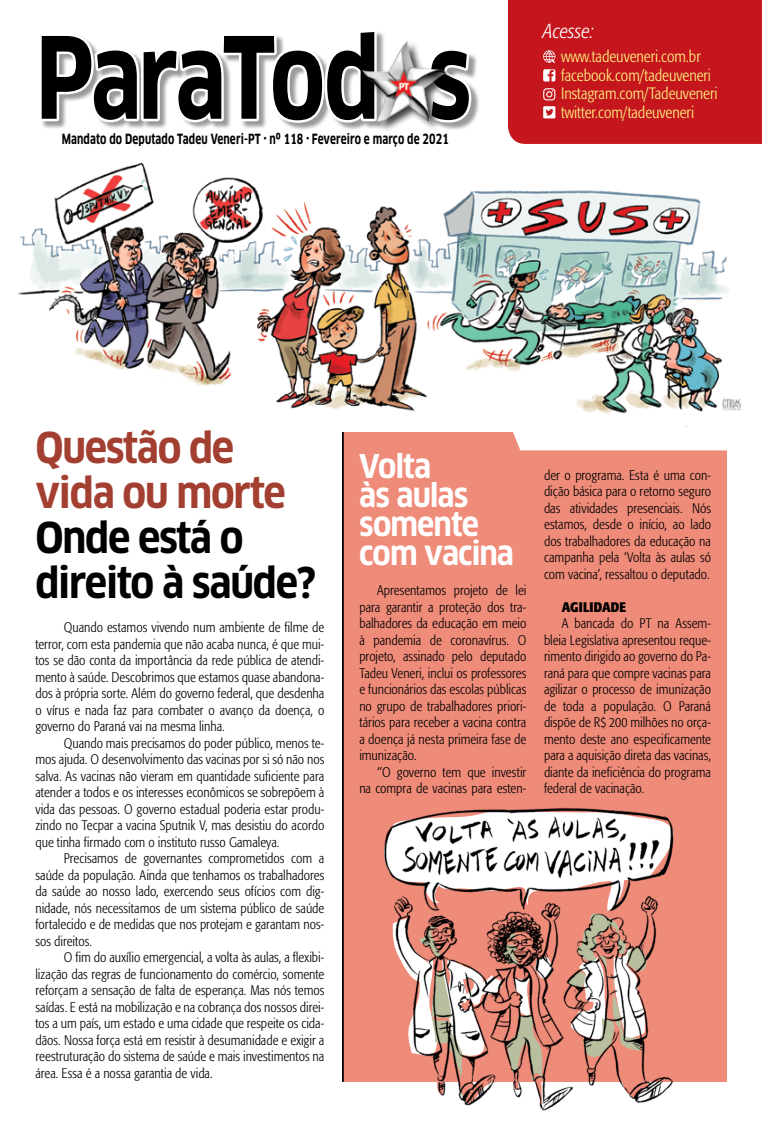
<style>
.page{position:relative;width:762px;height:1127px;background:#fff}
.page>*{position:absolute;margin:0;border:0;box-sizing:border-box;transform-origin:0 0}
.t1{font:700 110.38px "Clan";letter-spacing:-.04em;color:#000;scale:.8 1}
.t2{font:700 41.5px/45px "Clan Narrow";letter-spacing:-.03em;color:#000}
.t3{font:700 41.5px/45px "Clan Narrow";letter-spacing:-.03em;color:#a33f30}
.t4{font:700 31.88px/29px "Clan Narrow";letter-spacing:-.03em;color:#fff}
.t5{font:italic 300 condensed 20px "Formata";color:#fff}
.t6{font:300 condensed 16.25px/18.5px "Formata";color:#fff685}
.t7{font:300 condensed 13.75px/16.5px "Formata";color:#000;text-align:justify}
.t8{font:700 13.75px "Clan Narrow";letter-spacing:.01em;color:#000;scale:.8 1}
.t9{font:700 condensed 13.75px "Formata";letter-spacing:.01em;color:#000}
</style>
<div class="page">
<img style="left:18px;top:162px;width:724px;height:266px">
<div style="left:343px;top:432px;width:383px;height:650px;background:#ef8b79"></div>
<div style="left:508px;top:0;width:254px;height:144px;background:#c4161c"></div>
<div style="left:40px;top:31px;width:440px;height:101px;background:#000;opacity:.4"></div>
<svg style="left:40px;top:31px;width:339px;height:94px"></svg>
<svg style="left:456px;top:46px;width:18px;height:79px"></svg>
<div style="left:361px;top:40px;width:95px;height:93px;background:#000;opacity:.75"></div>
<img style="left:359px;top:39px;width:90px;height:85px">
<hr style="left:342px;top:432px;width:2px;height:650px;background:#000">
<div style="left:513px;top:432px;width:213px;height:18px;background:#fff"></div>
<img style="left:384px;top:807px;width:290px;height:304px">
<svg style="left:543px;top:69px;width:12px;height:12px"></svg>
<svg style="left:543px;top:106px;width:12px;height:12px"></svg>
<svg style="left:543px;top:88px;width:12px;height:12px"></svg>
<svg style="left:543px;top:50px;width:12px;height:13px"></svg>
<h1 class="t1" style="left:35px;top:18px;width:547px">ParaTod s</h1>
<p class="t8" style="left:62px;top:130px;width:485px">Mandato do Deputado Tadeu Veneri-PT <sup>•</sup> nº 118 <sup>•</sup> Fevereiro e março de 2021</p>
<h3 class="t5" style="left:543px;top:19px;width:52px">Acesse:</h3>
<p class="t6" style="left:561px;top:47px;width:158px">www.tadeuveneri.com.br facebook.com/tadeuveneri<br>Instagram.com/Tadeuveneri twitter.com/tadeuveneri</p>
<h2 class="t3" style="left:35px;top:426px;width:252px">Questão de vida ou morte</h2>
<h2 class="t2" style="left:35px;top:516px;width:282px">Onde está o direito à saúde?</h2>
<p class="t7" style="left:35px;top:619px;width:290px;text-indent:28px">Quando estamos vivendo num ambiente de filme de terror, com esta pandemia que não acaba nunca, é que mui&shy;tos se dão conta da importância da rede pública de atendi&shy;mento à saúde. Descobrimos que estamos quase abandona&shy;dos à própria sorte. Além do governo federal, que desdenha o vírus e nada faz para combater o avanço da doença, o governo do Paraná vai na mesma linha.</p>
<p class="t7" style="left:35px;top:735px;width:290px;text-indent:28px">Quando mais precisamos do poder público, menos te&shy;mos ajuda. O desenvolvimento das vacinas por si só não nos salva. As vacinas não vieram em quantidade suficiente para atender a todos e os interesses econômicos se sobrepõem à vida das pessoas. O governo estadual poderia estar produ&shy;zindo no Tecpar a vacina Sputnik V, mas desistiu do acordo que tinha firmado com o instituto russo Gamaleya.</p>
<p class="t7" style="left:35px;top:850px;width:290px;text-indent:28px">Precisamos de governantes comprometidos com a saúde da população. Ainda que tenhamos os trabalhadores da saúde ao nosso lado, exercendo seus ofícios com dig&shy;nidade, nós necessitamos de um sistema público de saúde fortalecido e de medidas que nos protejam e garantam nos&shy;sos direitos.</p>
<p class="t7" style="left:35px;top:949px;width:290px;text-indent:28px">O fim do auxílio emergencial, a volta às aulas, a flexibi&shy;lização das regras de funcionamento do comércio, somente reforçam a sensação de falta de esperança. Mas nós temos saídas. E está na mobilização e na cobrança dos nossos direi&shy;tos a um país, um estado e uma cidade que respeite os cida&shy;dãos. Nossa força está em resistir à desumanidade e exigir a reestruturação do sistema de saúde e mais investimentos na área. Essa é a nossa garantia de vida.</p>
<h3 class="t4" style="left:359px;top:452px;width:156px">Volta<br>às aulas somente com vacina</h3>
<p class="t7" style="left:359px;top:582px;width:168px;text-indent:18px">Apresentamos projeto de lei para garantir a proteção dos tra&shy;balhadores da educação em meio à pandemia de coronavírus. O projeto, assinado pelo deputado Tadeu Veneri, inclui os professores e funcionários das escolas públicas no grupo de trabalhadores priori&shy;tários para receber a vacina contra a doença já nesta primeira fase de imunização.</p>
<p class="t7" style="left:359px;top:764px;width:168px;text-align:right">‘’O governo tem que investir<br>na compra de vacinas para esten-</p>
<p class="t7" style="left:544px;top:467px;width:168px">der o programa. Esta é uma con&shy;dição básica para o retorno seguro das atividades presenciais. Nós estamos, desde o início, ao lado dos trabalhadores da educação na campanha pela ‘Volta às aulas só com vacina’, ressaltou o deputado.</p>
<p class="t9" style="left:562px;top:598px;width:66px">AGILIDADE</p>
<p class="t7" style="left:544px;top:615px;width:168px;text-indent:18px">A bancada do PT na Assem&shy;bleia Legislativa apresentou reque&shy;rimento dirigido ao governo do Pa&shy;raná para que compre vacinas para agilizar o processo de imunização de toda a população. O Paraná dispõe de R$ 200 milhões no orça&shy;mento deste ano especificamente para a aquisição direta das vacinas, diante da ineficiência do programa federal de vacinação.</p>
</div>
